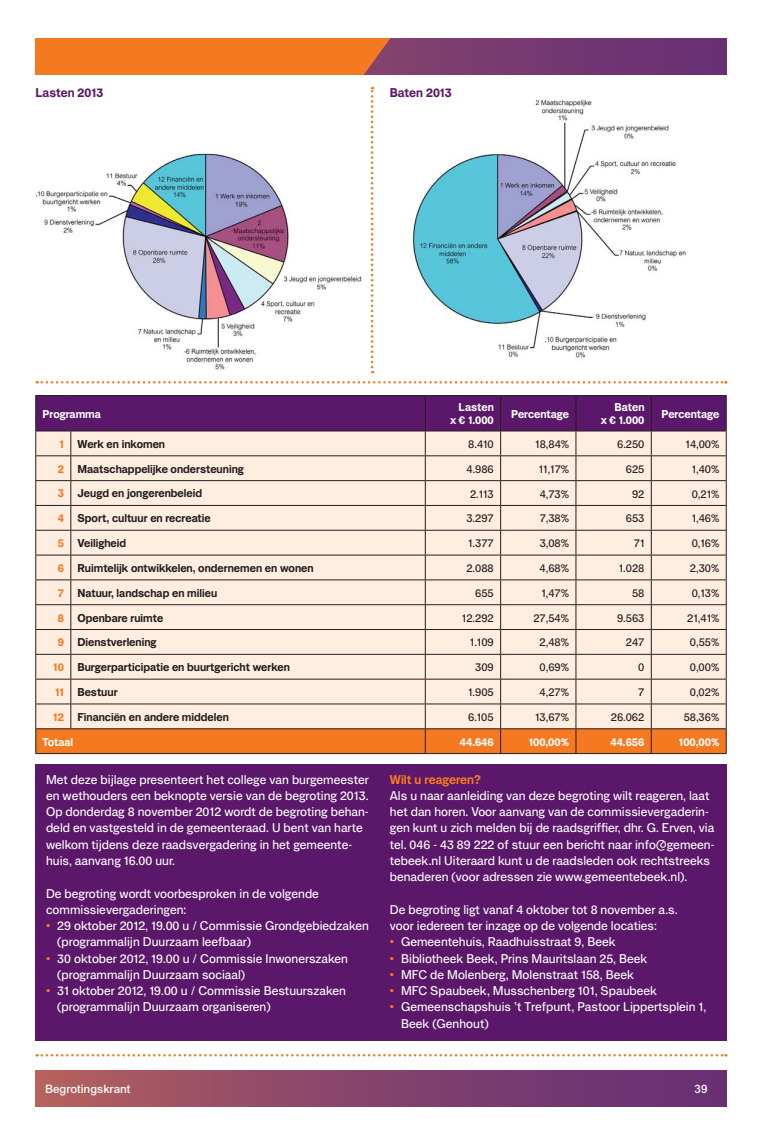
<style>
.page{position:relative;width:762px;height:1145px;background:#fff}
.page>*{position:absolute;margin:0;border:0;box-sizing:border-box;transform-origin:0 0}
.t1{font:12.5px/16.2px "ARS Region";color:#fff}
.t2{font:700 12.5px "ARS Region";color:#5b186a}
.t3{font:500 12.5px "Arial";color:#fff}
.t4{font:700 12.5px "ARS Region";color:#f47920}
.t5{font:700 11.25px "ARS Region";color:#231f20}
.t6{font:11.25px "ARS Region";color:#231f20}
.t7{font:700 11.25px/13.5px "ARS Region";color:#fff;text-align:right}
.s1{color:#f47920}
</style>
<div class="page">
<div style="left:35px;top:1070px;width:691px;height:36px;background:linear-gradient(to right,#b05e5f,#602b77)"></div>
<div style="left:35px;top:39px;width:691px;height:35px;background:#6f3472"></div>
<svg style="left:35px;top:39px;width:458px;height:35px"></svg>
<svg style="left:37px;top:1054px;width:689px;height:2px"></svg>
<img style="left:35px;top:100px;width:355px;height:284px">
<img style="left:399px;top:99px;width:314px;height:285px">
<svg style="left:371px;top:87px;width:2px;height:286px"></svg>
<svg style="left:37px;top:381px;width:689px;height:2px"></svg>
<div style="left:35px;top:764px;width:691px;height:277px;background:#5b186a"></div>
<svg style="left:35px;top:395px;width:692px;height:358px;background:#e3c6be"></svg>
<hr style="left:35px;top:753px;width:390px;height:1px;background:#231f20">
<hr style="left:425px;top:753px;width:301px;height:1px;background:#231f20">
<p class="t2" style="left:35px;top:88px;width:69px">Lasten 2013</p>
<p class="t2" style="left:390px;top:88px;width:63px">Baten 2013</p>
<p class="t7" style="left:42px;top:408px;width:60px">Programma</p>
<p class="t7" style="left:450px;top:401px;width:45px">Lasten x € 1.000</p>
<p class="t7" style="left:511px;top:408px;width:60px">Percentage</p>
<p class="t7" style="left:601px;top:401px;width:45px">Baten<br>x € 1.000</p>
<p class="t7" style="left:661px;top:408px;width:60px">Percentage</p>
<p class="t5" style="left:60px;top:440px;width:107px"><span class="s1">1</span> Werk en inkomen</p>
<p class="t6" style="left:468px;top:440px;width:27px">8.410</p>
<p class="t6" style="left:535px;top:440px;width:35px">18,84%</p>
<p class="t6" style="left:617px;top:440px;width:29px">6.250</p>
<p class="t6" style="left:685px;top:440px;width:35px">14,00%</p>
<p class="t5" style="left:58px;top:465px;width:188px"><span class="s1">2</span> Maatschappelijke ondersteuning</p>
<p class="t6" style="left:466px;top:465px;width:29px">4.986</p>
<p class="t6" style="left:539px;top:465px;width:32px">11,17%</p>
<p class="t6" style="left:626px;top:465px;width:20px">625</p>
<p class="t6" style="left:692px;top:465px;width:29px">1,40%</p>
<p class="t5" style="left:58px;top:489px;width:146px"><span class="s1">3</span> Jeugd en jongerenbeleid</p>
<p class="t6" style="left:470px;top:489px;width:25px">2.113</p>
<p class="t6" style="left:540px;top:489px;width:31px">4,73%</p>
<p class="t6" style="left:632px;top:489px;width:14px">92</p>
<p class="t6" style="left:692px;top:489px;width:29px">0,21%</p>
<p class="t5" style="left:58px;top:514px;width:154px"><span class="s1">4</span> Sport, cultuur en recreatie</p>
<p class="t6" style="left:466px;top:514px;width:29px">3.297</p>
<p class="t6" style="left:540px;top:514px;width:31px">7,38%</p>
<p class="t6" style="left:626px;top:514px;width:20px">653</p>
<p class="t6" style="left:692px;top:514px;width:29px">1,46%</p>
<p class="t5" style="left:58px;top:539px;width:70px"><span class="s1">5</span> Veiligheid</p>
<p class="t6" style="left:468px;top:539px;width:27px">1.377</p>
<p class="t6" style="left:540px;top:539px;width:31px">3,08%</p>
<p class="t6" style="left:634px;top:539px;width:12px">71</p>
<p class="t6" style="left:692px;top:539px;width:29px">0,16%</p>
<p class="t5" style="left:58px;top:564px;width:257px"><span class="s1">6</span> Ruimtelijk ontwikkelen, ondernemen en wonen</p>
<p class="t6" style="left:466px;top:564px;width:29px">2.088</p>
<p class="t6" style="left:540px;top:564px;width:31px">4,68%</p>
<p class="t6" style="left:619px;top:564px;width:27px">1.028</p>
<p class="t6" style="left:690px;top:564px;width:31px">2,30%</p>
<p class="t5" style="left:58px;top:589px;width:161px"><span class="s1">7</span> Natuur, landschap en milieu</p>
<p class="t6" style="left:475px;top:589px;width:20px">655</p>
<p class="t6" style="left:541px;top:589px;width:29px">1,47%</p>
<p class="t6" style="left:632px;top:589px;width:14px">58</p>
<p class="t6" style="left:692px;top:589px;width:29px">0,13%</p>
<p class="t5" style="left:58px;top:613px;width:107px"><span class="s1">8</span> Openbare ruimte</p>
<p class="t6" style="left:462px;top:613px;width:33px">12.292</p>
<p class="t6" style="left:533px;top:613px;width:37px">27,54%</p>
<p class="t6" style="left:617px;top:613px;width:29px">9.563</p>
<p class="t6" style="left:687px;top:613px;width:34px">21,41%</p>
<p class="t5" style="left:58px;top:638px;width:100px"><span class="s1">9</span> Dienstverlening</p>
<p class="t6" style="left:470px;top:638px;width:25px">1.109</p>
<p class="t6" style="left:539px;top:638px;width:31px">2,48%</p>
<p class="t6" style="left:626px;top:638px;width:20px">247</p>
<p class="t6" style="left:690px;top:638px;width:31px">0,55%</p>
<p class="t5" style="left:53px;top:663px;width:238px"><span class="s1">10</span> Burgerparticipatie en buurtgericht werken</p>
<p class="t6" style="left:475px;top:663px;width:20px">309</p>
<p class="t6" style="left:539px;top:663px;width:31px">0,69%</p>
<p class="t6" style="left:638px;top:663px;width:8px">0</p>
<p class="t6" style="left:690px;top:663px;width:31px">0,00%</p>
<p class="t5" style="left:55px;top:688px;width:64px"><span class="s1">11</span> Bestuur</p>
<p class="t6" style="left:468px;top:688px;width:27px">1.905</p>
<p class="t6" style="left:539px;top:688px;width:31px">4,27%</p>
<p class="t6" style="left:638px;top:688px;width:8px">7</p>
<p class="t6" style="left:690px;top:688px;width:31px">0,02%</p>
<p class="t5" style="left:53px;top:713px;width:177px"><span class="s1">12</span> Financiën en andere middelen</p>
<p class="t6" style="left:468px;top:713px;width:27px">6.105</p>
<p class="t6" style="left:535px;top:713px;width:35px">13,67%</p>
<p class="t6" style="left:611px;top:713px;width:35px">26.062</p>
<p class="t6" style="left:683px;top:713px;width:37px">58,36%</p>
<p class="t7" style="left:42px;top:736px;width:32px">Totaal</p>
<p class="t7" style="left:460px;top:736px;width:35px">44.646</p>
<p class="t7" style="left:529px;top:736px;width:42px">100,00%</p>
<p class="t7" style="left:610px;top:736px;width:35px">44.656</p>
<p class="t7" style="left:679px;top:736px;width:42px">100,00%</p>
<p class="t1" style="left:46px;top:772px;width:324px">Met deze bijlage presenteert het college van burgemeester en wethouders een beknopte versie van de begroting 2013.<br>Op donderdag 8 november 2012 wordt de begroting behan&shy;deld en vastgesteld in de gemeenteraad. U bent van harte welkom tijdens deze raadsvergadering in het gemeente&shy;huis, aanvang 16.00 uur.</p>
<p class="t1" style="left:46px;top:886px;width:274px">De begroting wordt voorbesproken in de volgende commissievergaderingen:</p>
<p class="t1" style="left:57px;top:919px;width:313px;text-indent:-11px"><span class="s1">•</span> 29 oktober 2012, 19.00 u / Commissie Grondgebiedzaken (programmalijn Duurzaam leefbaar)</p>
<p class="t1" style="left:57px;top:951px;width:292px;text-indent:-11px"><span class="s1">•</span> 30 oktober 2012, 19.00 u / Commissie Inwonerszaken (programmalijn Duurzaam sociaal)</p>
<p class="t1" style="left:57px;top:984px;width:290px;text-indent:-11px"><span class="s1">•</span> 31 oktober 2012, 19.00 u / Commissie Bestuurszaken (programmalijn Duurzaam organiseren)</p>
<p class="t4" style="left:390px;top:775px;width:93px">Wilt u reageren?</p>
<p class="t1" style="left:390px;top:789px;width:326px">Als u naar aanleiding van deze begroting wilt reageren, laat het dan horen. Voor aanvang van de commissievergaderin&shy;gen kunt u zich melden bij de raadsgriffier, dhr. G. Erven, via tel. 046 - 43 89 222 of stuur een bericht naar info@gemeen&shy;tebeek.nl Uiteraard kunt u de raadsleden ook rechtstreeks benaderen (voor adressen zie www.gemeentebeek.nl).</p>
<p class="t1" style="left:390px;top:902px;width:289px">De begroting ligt vanaf 4 oktober tot 8 november a.s. voor iedereen ter inzage op de volgende locaties:</p>
<p class="t1" style="left:390px;top:935px;width:227px"><span class="s1">•</span> Gemeentehuis, Raadhuisstraat 9, Beek</p>
<p class="t1" style="left:390px;top:951px;width:259px"><span class="s1">•</span> Bibliotheek Beek, Prins Mauritslaan 25, Beek</p>
<p class="t1" style="left:390px;top:967px;width:245px"><span class="s1">•</span> MFC de Molenberg, Molenstraat 158, Beek</p>
<p class="t1" style="left:390px;top:984px;width:269px"><span class="s1">•</span> MFC Spaubeek, Musschenberg 101, Spaubeek</p>
<p class="t1" style="left:401px;top:1000px;width:307px;text-indent:-11px"><span class="s1">•</span> Gemeenschapshuis ’t Trefpunt, Pastoor Lippertsplein 1,<br>Beek (Genhout)</p>
<p class="t3" style="left:45px;top:1080px;width:87px">Begrotingskrant</p>
<p class="t3" style="left:694px;top:1080px;width:14px">39</p>
</div>
